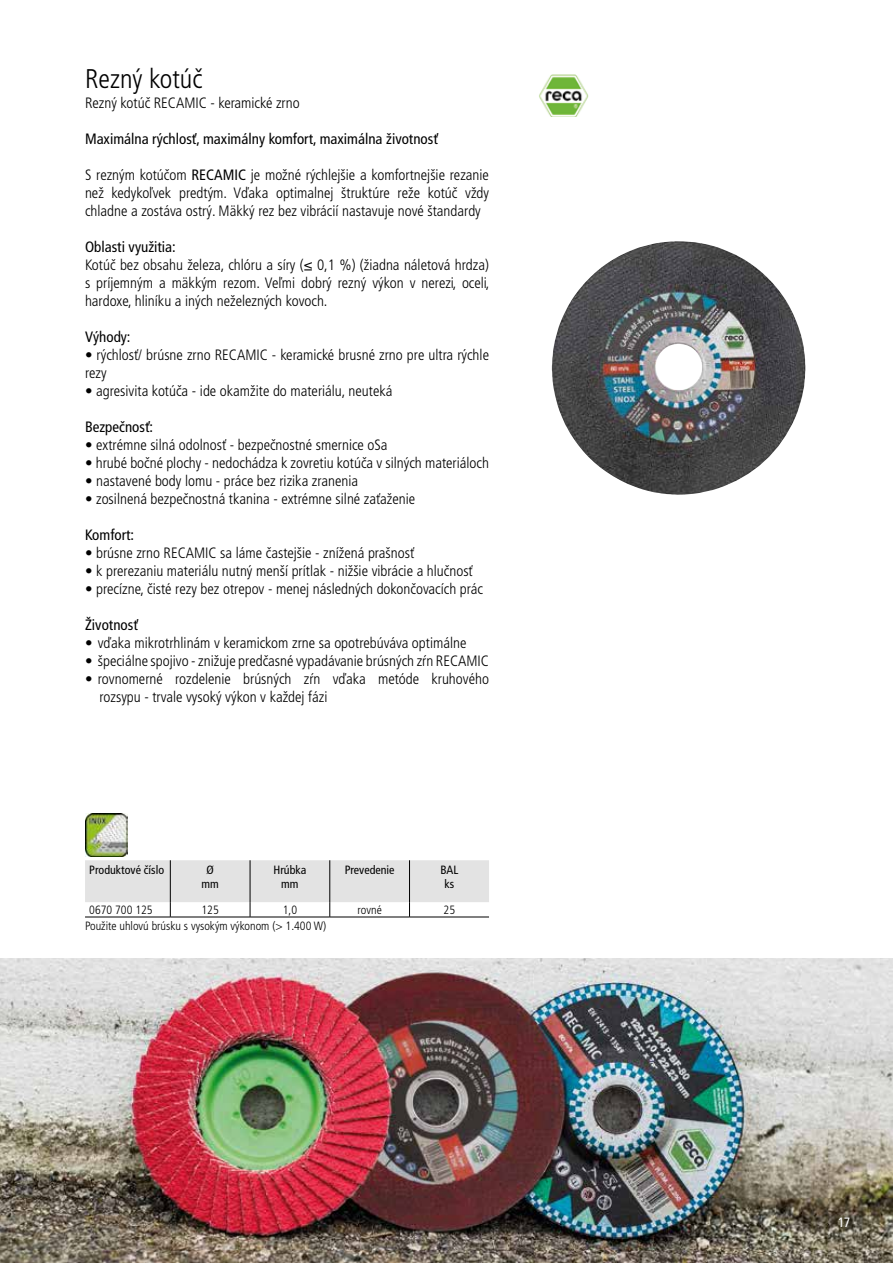
<style>
.page{position:relative;width:893px;height:1263px;background:#fff}
.page>*{position:absolute;margin:0;border:0;box-sizing:border-box;transform-origin:0 0}
.t1{font:300 condensed 27px "Frutiger LT Pro";color:#000}
.t2{font:300 condensed 15px/18px "Frutiger LT Pro";color:#000;text-align:justify}
.t3{font:condensed 15px "Frutiger LT Pro";color:#000}
.t4{font:condensed 13.5px "Frutiger LT Pro";color:#fff}
.t5{font:300 condensed 12px "Frutiger LT Pro";color:#000}
.t6{font:condensed 12px/14.4px "Frutiger LT Pro";color:#000;text-align:center}
.s1{font-weight:400}
</style>
<div class="page">
<img style="left:539px;top:74px;width:50px;height:43px">
<img style="left:552px;top:241px;width:254px;height:254px">
<img style="left:85px;top:813px;width:43px;height:43px">
<svg style="left:85px;top:860px;width:404px;height:57px"></svg>
<hr style="left:85px;top:917px;width:85px;height:1px;background:#000">
<hr style="left:170px;top:917px;width:80px;height:1px;background:#000">
<hr style="left:250px;top:917px;width:80px;height:1px;background:#000">
<hr style="left:330px;top:917px;width:79px;height:1px;background:#000">
<hr style="left:409px;top:917px;width:80px;height:1px;background:#000">
<img style="left:0;top:958px;width:893px;height:305px">
<h1 class="t1" style="left:85px;top:64px;width:119px">Rezný kotúč</h1>
<p class="t2" style="left:85px;top:93px;width:216px">Rezný kotúč RECAMIC - keramické zrno</p>
<p class="t3" style="left:85px;top:130px;width:354px">Maximálna rýchlosť, maximálny komfort, maximálna životnosť</p>
<p class="t2" style="left:85px;top:165px;width:405px">S rezným kotúčom <span class="s1">RECAMIC</span> je možné rýchlejšie a komfortnejšie rezanie než kedykoľvek predtým. Vďaka optimalnej štruktúre reže kotúč vždy chladne a zostáva ostrý. Mäkký rez bez vibrácií nastavuje nové štandardy</p>
<p class="t3" style="left:85px;top:238px;width:92px">Oblasti využitia:</p>
<p class="t2" style="left:85px;top:255px;width:406px">Kotúč bez obsahu železa, chlóru a síry (≤ 0,1 %) (žiadna náletová hrdza) s príjemným a mäkkým rezom. Veľmi dobrý rezný výkon v nerezi, oceli, hardoxe, hliníku a iných neželezných kovoch.</p>
<p class="t3" style="left:85px;top:328px;width:47px">Výhody:</p>
<p class="t2" style="left:85px;top:345px;width:405px">• rýchlosť/ brúsne zrno RECAMIC - keramické brusné zrno pre ultra rýchle rezy</p>
<p class="t2" style="left:85px;top:381px;width:309px">• agresivita kotúča - ide okamžite do materiálu, neuteká</p>
<p class="t3" style="left:85px;top:418px;width:70px">Bezpečnosť:</p>
<p class="t2" style="left:85px;top:435px;width:304px">• extrémne silná odolnosť - bezpečnostné smernice oSa</p>
<p class="t2" style="left:85px;top:453px;width:405px">• hrubé bočné plochy - nedochádza k zovretiu kotúča v silných materiáloch</p>
<p class="t2" style="left:85px;top:471px;width:275px">• nastavené body lomu - práce bez rizika zranenia</p>
<p class="t2" style="left:85px;top:489px;width:332px">• zosilnená bezpečnostná tkanina - extrémne silné zaťaženie</p>
<p class="t3" style="left:85px;top:526px;width:51px">Komfort:</p>
<p class="t2" style="left:85px;top:543px;width:331px">• brúsne zrno RECAMIC sa láme častejšie - znížená prašnosť</p>
<p class="t2" style="left:85px;top:561px;width:389px">• k prerezaniu materiálu nutný menší prítlak - nižšie vibrácie a hlučnosť</p>
<p class="t2" style="left:85px;top:579px;width:399px">• precízne, čisté rezy bez otrepov - menej následných dokončovacích prác</p>
<p class="t3" style="left:85px;top:616px;width:54px">Životnosť</p>
<p class="t2" style="left:85px;top:633px;width:383px">• vďaka mikrotrhlinám v keramickom zrne sa opotrebúváva optimálne</p>
<p class="t2" style="left:85px;top:651px;width:405px">• špeciálne spojivo - znižuje predčasné vypadávanie brúsných zŕn RECAMIC</p>
<p class="t2" style="left:99px;top:669px;width:391px;text-indent:-14px">• rovnomerné rozdelenie brúsných zŕn vďaka metóde kruhového rozsypu - trvale vysoký výkon v každej fázi</p>
<p class="t6" style="left:89px;top:862px;width:76px">Produktové číslo</p>
<p class="t6" style="left:202px;top:862px;width:19px">Ø mm</p>
<p class="t6" style="left:273px;top:862px;width:34px">Hrúbka mm</p>
<p class="t6" style="left:345px;top:862px;width:51px">Prevedenie</p>
<p class="t6" style="left:440px;top:862px;width:19px">BAL ks</p>
<p class="t5" style="left:89px;top:903px;width:65px">0670 700 125</p>
<p class="t5" style="left:202px;top:903px;width:19px">125</p>
<p class="t5" style="left:283px;top:903px;width:16px">1,0</p>
<p class="t5" style="left:357px;top:903px;width:26px">rovné</p>
<p class="t5" style="left:444px;top:903px;width:13px">25</p>
<p class="t5" style="left:85px;top:919px;width:243px">Použite uhlovú brúsku s vysokým výkonom (&gt; 1.400 W)</p>
<p class="t4" style="left:838px;top:1214px;width:14px">17</p>
</div>
